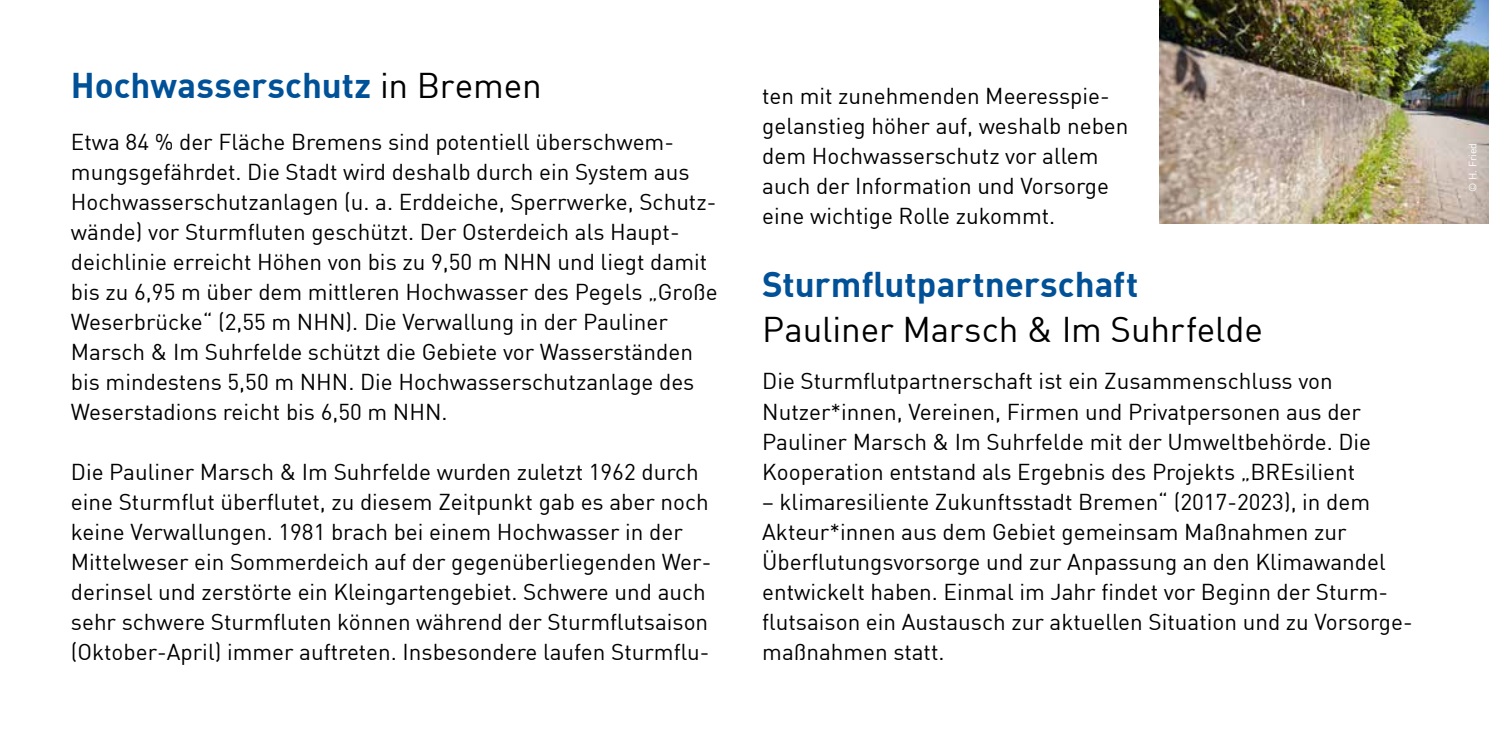
<style>
.page{position:relative;width:1489px;height:745px;background:#fff}
.page>*{position:absolute;margin:0;border:0;box-sizing:border-box;transform-origin:0 0}
.t1{font:700 35px "DIN";color:#005197}
.t2{font:35px "DIN";letter-spacing:-.005em;color:#000}
.t3{font:22.5px/30px "DIN";color:#000}
.t4{font:10.5px "DIN";color:#fff}
.s1{font-weight:400;color:#000}
</style>
<div class="page">
<img style="left:1159px;top:0;width:329px;height:223px">
<h1 class="t1" style="left:71px;top:63px;width:472px">Hochwasserschutz <span class="s1">in Bremen</span></h1>
<p class="t3" style="left:71px;top:126px;width:648px">Etwa 84 % der Fläche Bremens sind potentiell überschwem&shy;mungsgefährdet. Die Stadt wird deshalb durch ein System aus Hochwasserschutzanlagen (u. a. Erddeiche, Sperrwerke, Schutz&shy;wände) vor Sturmfluten geschützt. Der Osterdeich als Haupt&shy;deichlinie erreicht Höhen von bis zu 9,50 m NHN und liegt damit bis zu 6,95 m über dem mittleren Hochwasser des Pegels „Große Weserbrücke“ (2,55 m NHN). Die Verwallung in der Pauliner Marsch &amp; Im Suhrfelde schützt die Gebiete vor Wasserständen bis mindestens 5,50 m NHN. Die Hochwasserschutzanlage des Weserstadions reicht bis 6,50 m NHN.</p>
<p class="t3" style="left:71px;top:456px;width:642px">Die Pauliner Marsch &amp; Im Suhrfelde wurden zuletzt 1962 durch eine Sturmflut überflutet, zu diesem Zeitpunkt gab es aber noch keine Verwallungen. 1981 brach bei einem Hochwasser in der Mittelweser ein Sommerdeich auf der gegenüberliegenden Wer&shy;derinsel und zerstörte ein Kleingartengebiet. Schwere und auch sehr schwere Sturmfluten können während der Sturmflutsaison (Oktober-April) immer auftreten. Insbesondere laufen Sturmflu-</p>
<p class="t3" style="left:762px;top:81px;width:368px">ten mit zunehmenden Meeresspie&shy;gelanstieg höher auf, weshalb neben dem Hochwasserschutz vor allem auch der Information und Vorsorge eine wichtige Rolle zukommt.</p>
<h1 class="t1" style="left:762px;top:261px;width:377px">Sturmflutpartnerschaft</h1>
<h1 class="t2" style="left:762px;top:307px;width:502px">Pauliner Marsch &amp; Im Suhrfelde</h1>
<p class="t3" style="left:762px;top:365px;width:610px">Die Sturmflutpartnerschaft ist ein Zusammenschluss von Nutzer*innen, Vereinen, Firmen und Privatpersonen aus der Pauliner Marsch &amp; Im Suhrfelde mit der Umweltbehörde. Die Kooperation entstand als Ergebnis des Projekts „BREsilient</p>
<p class="t3" style="left:762px;top:485px;width:652px">– klimaresiliente Zukunftsstadt Bremen“ (2017-2023), in dem Akteur*innen aus dem Gebiet gemeinsam Maßnahmen zur Überflutungsvorsorge und zur Anpassung an den Klimawandel entwickelt haben. Einmal im Jahr findet vor Beginn der Sturm&shy;flutsaison ein Austausch zur aktuellen Situation und zu Vorsorge&shy;maßnahmen statt.</p>
<p class="t4" style="left:1465px;top:191px;width:50px;rotate:-90deg">© H. Fried</p>
</div>
